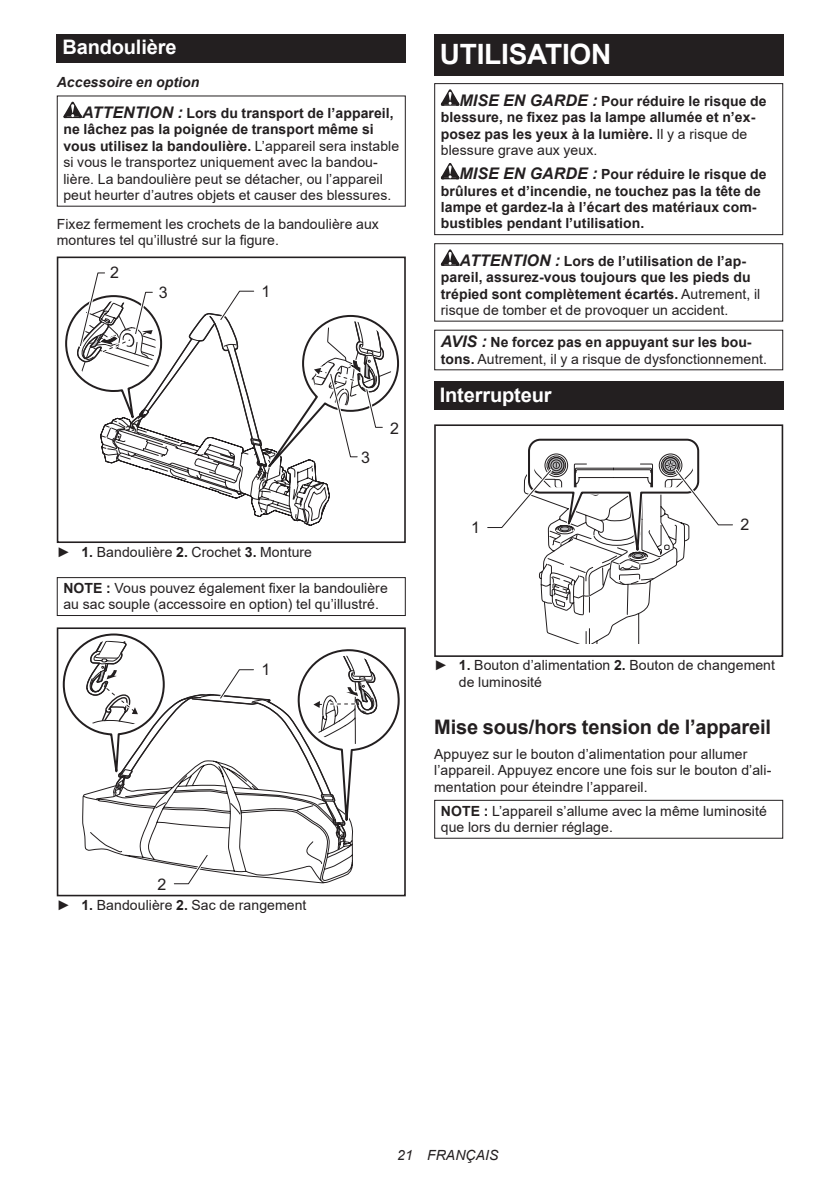
<style>
.page{position:relative;width:840px;height:1191px;background:#fff}
.page>*{position:absolute;margin:0;border:0;box-sizing:border-box;transform-origin:0 0}
.t1{font:700 28px "Arial";letter-spacing:-.01em;color:#fff}
.t2{font:700 20px "Arial";letter-spacing:-.01em;color:#231f20}
.t3{font:700 20px "Arial";letter-spacing:-.01em;color:#fff}
.t4{font:16px "Arial";color:#231f20}
.t5{font:14px/16.4px "Arial";letter-spacing:.005em;color:#231f20}
.t6{font:700 14px/16.4px "Arial";letter-spacing:.005em;color:#231f20}
.t7{font:italic 14px "Arial";letter-spacing:.005em;color:#231f20}
.s1{font-style:italic}
.s2{font-style:italic;font-size:16px}
.s3{font-weight:700}
.s4{font-weight:400}
.s5{font-weight:700;font-style:italic;font-size:16px}
</style>
<div class="page">
<div style="left:57px;top:34px;width:348px;height:29px;background:#231f20"></div>
<svg style="left:63px;top:102px;width:19px;height:16px"></svg>
<div style="left:57px;top:256px;width:348px;height:287px;border:2px solid #231f20"></div>
<svg style="left:76px;top:272px;width:324px;height:254px"></svg>
<div style="left:57px;top:577px;width:348px;height:39px;border:1px solid #231f20"></div>
<div style="left:57px;top:627px;width:348px;height:269px;border:2px solid #231f20"></div>
<svg style="left:62px;top:633px;width:338px;height:252px"></svg>
<div style="left:434px;top:34px;width:348px;height:41px;background:#231f20"></div>
<svg style="left:440px;top:89px;width:19px;height:17px"></svg>
<svg style="left:440px;top:163px;width:19px;height:16px"></svg>
<div style="left:434px;top:83px;width:348px;height:152px;border:1px solid #231f20"></div>
<svg style="left:440px;top:249px;width:19px;height:17px"></svg>
<div style="left:434px;top:243px;width:348px;height:79px;border:1px solid #231f20"></div>
<div style="left:434px;top:382px;width:348px;height:28px;background:#231f20"></div>
<svg style="left:487px;top:438px;width:246px;height:205px"></svg>
<div style="left:434px;top:628px;width:73px;height:29px;background:#fff"></div>
<div style="left:434px;top:424px;width:348px;height:233px;border:2px solid #231f20"></div>
<div style="left:434px;top:800px;width:348px;height:38px;border:1px solid #231f20"></div>
<h2 class="t3" style="left:62px;top:33px;width:115px">Bandoulière</h2>
<p class="t6" style="left:82px;top:67px;width:313px;line-height:30.6px;text-indent:-25px"><span class="s1">Accessoire en option<br></span><span class="s2">ATTENTION :</span> Lors du transport de l’appareil,</p>
<p class="t5" style="left:63px;top:121px;width:337px"><span class="s3">ne lâchez pas la poignée de transport même si vous utilisez la bandoulière.</span> L’appareil sera instable si vous le transportez uniquement avec la bandou&shy;lière. La bandoulière peut se détacher, ou l’appareil peut heurter d’autres objets et causer des blessures.</p>
<p class="t5" style="left:57px;top:215px;width:323px">Fixez fermement les crochets de la bandoulière aux montures tel qu’illustré sur la figure.</p>
<p class="t4" style="left:110px;top:261px;width:10px">2</p>
<p class="t4" style="left:159px;top:281px;width:10px">3</p>
<p class="t4" style="left:261px;top:280px;width:10px">1</p>
<p class="t4" style="left:361px;top:446px;width:10px">3</p>
<p class="t4" style="left:390px;top:417px;width:10px">2</p>
<p class="t5" style="left:57px;top:543px;width:257px">► <span class="s3">1.</span> Bandoulière <span class="s3">2.</span> Crochet <span class="s3">3.</span> Monture</p>
<p class="t5" style="left:63px;top:580px;width:326px"><span class="s3">NOTE :</span> Vous pouvez également fixer la bandoulière au sac souple (accessoire en option) tel qu’illustré.</p>
<p class="t4" style="left:261px;top:658px;width:10px">1</p>
<p class="t4" style="left:157px;top:873px;width:10px">2</p>
<p class="t5" style="left:57px;top:896px;width:251px">► <span class="s3">1.</span> Bandoulière <span class="s3">2.</span> Sac de rangement</p>
<h1 class="t1" style="left:439px;top:34px;width:173px">UTILISATION</h1>
<p class="t6" style="left:440px;top:93px;width:327px;text-indent:19px"><span class="s2">MISE EN GARDE :</span> Pour réduire le risque de blessure, ne fixez pas la lampe allumée et n’ex&shy;posez pas les yeux à la lumière. <span class="s4">Il y a risque de blessure grave aux yeux.</span></p>
<p class="t6" style="left:440px;top:166px;width:327px;text-indent:19px"><span class="s2">MISE EN GARDE :</span> Pour réduire le risque de brûlures et d’incendie, ne touchez pas la tête de lampe et gardez-la à l’écart des matériaux com&shy;bustibles pendant l’utilisation.</p>
<p class="t6" style="left:440px;top:253px;width:321px;text-indent:19px"><span class="s2">ATTENTION :</span> Lors de l’utilisation de l’ap&shy;pareil, assurez-vous toujours que les pieds du trépied sont complètement écartés. <span class="s4">Autrement, il risque de tomber et de provoquer un accident.</span></p>
<p class="t5" style="left:440px;top:334px;width:327px"><span class="s5">AVIS :</span> <span class="s3">Ne forcez pas en appuyant sur les bou&shy;tons.</span> Autrement, il y a risque de dysfonctionnement.</p>
<h2 class="t3" style="left:439px;top:380px;width:113px">Interrupteur</h2>
<p class="t4" style="left:471px;top:516px;width:10px">1</p>
<p class="t4" style="left:740px;top:513px;width:10px">2</p>
<p class="t5" style="left:458px;top:657px;width:317px;text-indent:-25px">► <span class="s3">1.</span> Bouton d’alimentation <span class="s3">2.</span> Bouton de changement de luminosité</p>
<h2 class="t2" style="left:434px;top:713px;width:338px">Mise sous/hors tension de l’appareil</h2>
<p class="t5" style="left:434px;top:746px;width:338px">Appuyez sur le bouton d’alimentation pour allumer l’appareil. Appuyez encore une fois sur le bouton d’ali&shy;mentation pour éteindre l’appareil.</p>
<p class="t5" style="left:440px;top:802px;width:327px"><span class="s3">NOTE :</span> L’appareil s’allume avec la même luminosité que lors du dernier réglage.</p>
<p class="t7" style="left:397px;top:1146px;width:103px">21 FRANÇAIS</p>
</div>
